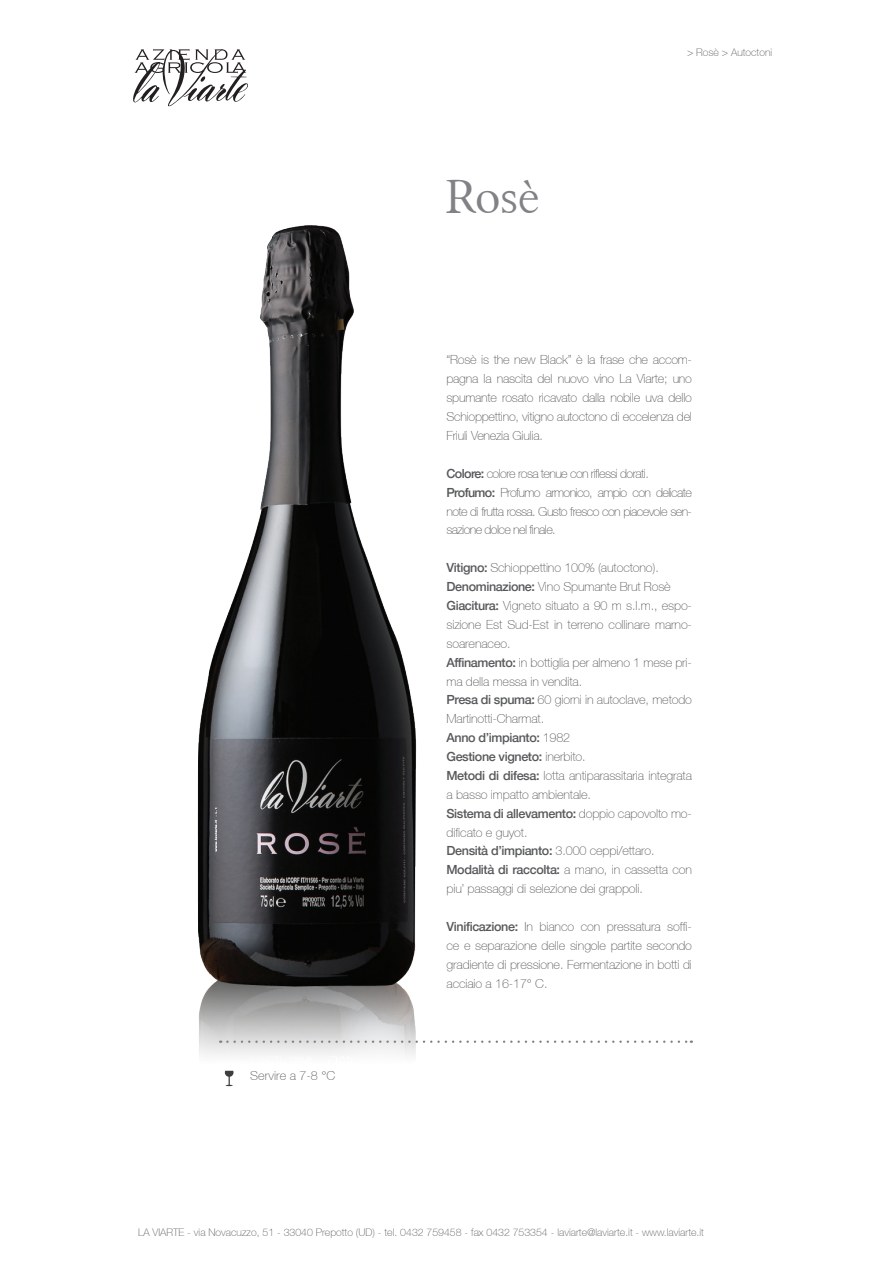
<style>
.page{position:relative;width:893px;height:1263px;background:#fff}
.page>*{position:absolute;margin:0;border:0;box-sizing:border-box;transform-origin:0 0}
.t1{font:47.25px "Thryomanes Normal";color:#808285}
.t2{font:100 12.6px/18.9px "Helvetica 35";letter-spacing:-.01em;color:#57585a;text-align:justify}
.t3{font:500 12.6px/18.9px "Helvetica 65";letter-spacing:-.03em;color:#57585a}
.t4{font:100 12.6px/18.9px "Helvetica 35";letter-spacing:-.05em;color:#57585a}
.t5{font:100 10.5px "Helvetica 35";color:#57585a}
.s1{font-family:"Helvetica 65";font-weight:500}
.s2{font-family:"Helvetica 35";font-weight:100}
</style>
<div class="page">
<svg style="left:133px;top:49px;width:115px;height:57px"></svg>
<img style="left:197px;top:225px;width:220px;height:862px">
<svg style="left:225px;top:1071px;width:9px;height:15px"></svg>
<svg style="left:227px;top:1040px;width:465px;height:3px"></svg>
<h1 class="t1" style="left:446px;top:164px;width:95px">Rosè</h1>
<p class="t5" style="left:687px;top:47px;width:87px">&gt; Rosè &gt; Autoctoni</p>
<p class="t2" style="left:250px;top:1066px;width:87px">Servire a 7-8 °C</p>
<p class="t2" style="left:446px;top:350px;width:247px">“Rosè is the new Black” è la frase che accom&shy;pagna la nascita del nuovo vino La Viarte; uno spumante rosato ricavato dalla nobile uva dello Schioppettino, vitigno autoctono di eccelenza del Friuli Venezia Giulia.</p>
<p class="t4" style="left:446px;top:464px;width:247px"><span class="s1">Colore:</span> colore rosa tenue con riflessi dorati.<br><span class="s1">Profumo:</span> Profumo armonico, ampio con delicate note di frutta rossa. Gusto fresco con piacevole sen&shy;sazione dolce nel finale.</p>
<p class="t2" style="left:446px;top:558px;width:247px;text-align:left"><span class="s1">Vitigno:</span> Schioppettino 100% (autoctono).<br><span class="s1">Denominazione:</span> Vino Spumante Brut Rosè <span class="s1">Giacitura:</span> Vigneto situato a 90 m s.l.m., espo&shy;sizione Est Sud-Est in terreno collinare marno&shy;soarenaceo.<br><span class="s1">Affinamento:</span> in bottiglia per almeno 1 mese pri&shy;ma della messa in vendita.<br><span class="s1">Presa di spuma:</span> 60 giorni in autoclave, metodo Martinotti-Charmat.</p>
<p class="t3" style="left:446px;top:728px;width:141px">Anno d’impianto: <span class="s2">1982<br></span>Gestione vigneto: <span class="s2">inerbito.</span></p>
<p class="t2" style="left:446px;top:766px;width:247px"><span class="s1">Metodi di difesa:</span> lotta antiparassitaria integrata a basso impatto ambientale.</p>
<p class="t3" style="left:446px;top:804px;width:247px">Sistema di allevamento: <span class="s2">doppio capovolto mo-</span></p>
<p class="t2" style="left:446px;top:823px;width:83px">dificato e guyot.</p>
<p class="t3" style="left:446px;top:841px;width:247px">Densità d’impianto: <span class="s2">3.000 ceppi/ettaro.<br></span>Modalità di raccolta: <span class="s2">a mano, in cassetta con</span></p>
<p class="t2" style="left:446px;top:879px;width:198px">piu’ passaggi di selezione dei grappoli.</p>
<p class="t2" style="left:446px;top:917px;width:247px"><span class="s1">Vinificazione:</span> In bianco con pressatura soffi&shy;ce e separazione delle singole partite secondo gradiente di pressione. Fermentazione in botti di acciaio a 16-17° C.</p>
<p class="t5" style="left:138px;top:1227px;width:567px">LA VIARTE - via Novacuzzo, 51 - 33040 Prepotto (UD) - tel. 0432 759458 - fax 0432 753354 - laviarte@laviarte.it - www.laviarte.it</p>
</div>
